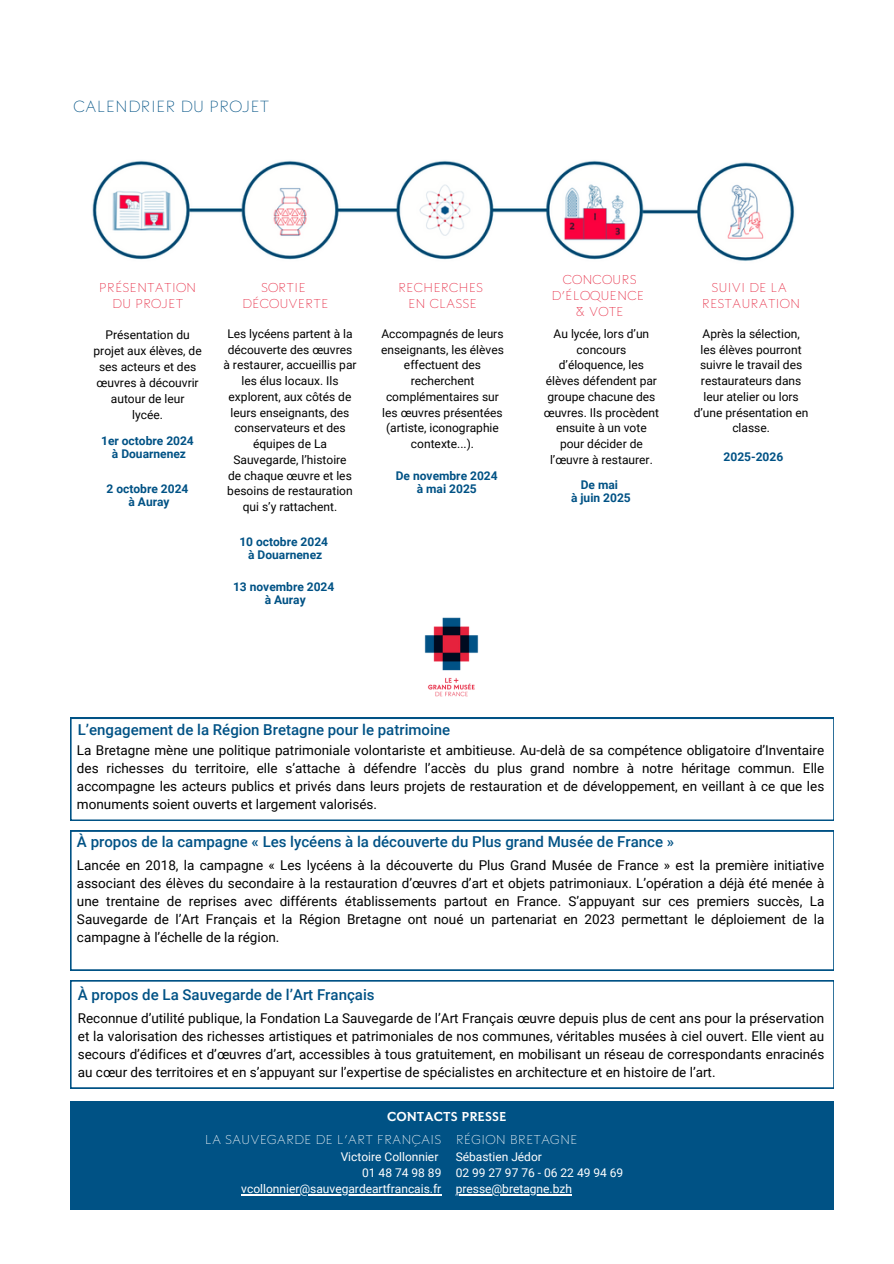
<style>
.page{position:relative;width:894px;height:1264px;background:#fff}
.page>*{position:absolute;margin:0;border:0;box-sizing:border-box;transform-origin:0 0}
.t1{font:500 15px "Roboto";color:#005285}
.t2{font:100 15px "Sauvegarde";color:#005285}
.t3{font:13.5px/18px "Roboto";color:#000;text-align:justify}
.t4{font:12px/15.8px "Roboto";color:#000;text-align:center}
.t5{font:700 12px/13px "Roboto";color:#005285;text-align:center}
.t6{font:12px "Roboto";color:#fff}
.t7{font:100 12px/16px "Sauvegarde";color:#e5223c;text-align:center}
.t8{font:100 12px "Sauvegarde";color:#fff}
.t9{font:900 12px "Sauvegarde";color:#fff}
</style>
<div class="page">
<svg style="left:70px;top:830px;width:763px;height:140px"></svg>
<svg style="left:70px;top:718px;width:763px;height:102px"></svg>
<svg style="left:70px;top:980px;width:763px;height:108px"></svg>
<img style="left:92px;top:160px;width:703px;height:101px">
<div style="left:70px;top:1101px;width:764px;height:109px;background:#005285"></div>
<img style="left:390px;top:617px;width:122px;height:101px">
<hr style="left:241px;top:1194px;width:200px;height:1px;background:#fff">
<hr style="left:455px;top:1194px;width:117px;height:1px;background:#fff">
<h4 class="t2" style="left:74px;top:98px;width:197px">CALENDRIER DU PROJET</h4>
<p class="t7" style="left:99px;top:280px;width:99px">PRÉSENTATION</p>
<p class="t7" style="left:112px;top:296px;width:73px">DU PROJET</p>
<p class="t4" style="left:105px;top:326px;width:86px">Présentation du</p>
<p class="t4" style="left:93px;top:342px;width:110px;text-align:left">projet aux élèves, de ses acteurs et des œuvres à découvrir</p>
<p class="t4" style="left:111px;top:390px;width:75px">autour de leur</p>
<p class="t4" style="left:132px;top:406px;width:32px">lycée.</p>
<h4 class="t5" style="left:101px;top:434px;width:94px">1er octobre 2024 à Douarnenez</h4>
<h4 class="t5" style="left:106px;top:482px;width:83px">2 octobre 2024 à Auray</h4>
<p class="t7" style="left:261px;top:280px;width:46px">SORTIE</p>
<p class="t7" style="left:242px;top:296px;width:88px">DÉCOUVERTE</p>
<p class="t4" style="left:227px;top:326px;width:127px">Les lycéens partent à la</p>
<h4 class="t4" style="left:228px;top:341px;width:126px">découverte des œuvres</h4>
<h4 class="t4" style="left:223px;top:357px;width:135px">à restaurer, accueillis par les élus locaux. Ils explorent, aux côtés de leurs enseignants, des conservateurs et des équipes de La<br>Sauvegarde, l’histoire</h4>
<p class="t4" style="left:228px;top:467px;width:125px">de chaque œuvre et les</p>
<p class="t4" style="left:227px;top:483px;width:127px">besoins de restauration qui s’y rattachent.</p>
<h4 class="t5" style="left:239px;top:535px;width:90px">10 octobre 2024 à Douarnenez</h4>
<h1 class="t5" style="left:233px;top:580px;width:103px">13 novembre 2024 à Auray</h1>
<p class="t7" style="left:398px;top:280px;width:87px">RECHERCHES</p>
<p class="t7" style="left:408px;top:296px;width:70px">EN CLASSE</p>
<p class="t7" style="left:551px;top:272px;width:94px">CONCOURS<br>D’ÉLOQUENCE</p>
<p class="t7" style="left:575px;top:304px;width:50px">&amp; VOTE</p>
<p class="t7" style="left:711px;top:280px;width:77px">SUIVI DE LA</p>
<p class="t7" style="left:701px;top:296px;width:100px">RESTAURATION</p>
<p class="t4" style="left:381px;top:326px;width:124px">Accompagnés de leurs enseignants, les élèves effectuent des recherchent complémentaires sur les œuvres présentées (artiste, iconographie contexte...).</p>
<p class="t4" style="left:543px;top:326px;width:117px">Au lycée, lors d’un concours d’éloquence, les élèves défendent par groupe chacune des œuvres. Ils procèdent ensuite à un vote pour décider de l’œuvre à restaurer.</p>
<p class="t4" style="left:693px;top:326px;width:116px">Après la sélection, les élèves pourront suivre le travail des restaurateurs dans leur atelier ou lors d’une présentation en classe.</p>
<h2 class="t5" style="left:723px;top:450px;width:61px">2025-2026</h2>
<p class="t5" style="left:396px;top:469px;width:103px">De novembre 2024 à mai 2025</p>
<h1 class="t5" style="left:571px;top:478px;width:61px">De mai<br>à juin 2025</h1>
<h4 class="t1" style="left:78px;top:721px;width:374px">L’engagement de la Région Bretagne pour le patrimoine</h4>
<h2 class="t3" style="left:77px;top:741px;width:748px">La Bretagne mène une politique patrimoniale volontariste et ambitieuse. Au-delà de sa compétence obligatoire d’Inventaire des richesses du territoire, elle s’attache à défendre l’accès du plus grand nombre à notre héritage commun. Elle accompagne les acteurs publics et privés dans leurs projets de restauration et de développement, en veillant à ce que les monuments soient ouverts et largement valorisés.</h2>
<p class="t1" style="left:77px;top:832px;width:598px">À propos de la campagne « Les lycéens à la découverte du Plus grand Musée de France »</p>
<h2 class="t3" style="left:77px;top:856px;width:748px">Lancée en 2018, la campagne « Les lycéens à la découverte du Plus Grand Musée de France » est la première initiative associant des élèves du secondaire à la restauration d’œuvres d’art et objets patrimoniaux. L’opération a déjà été menée à une trentaine de reprises avec différents établissements partout en France. S’appuyant sur ces premiers succès, La Sauvegarde de l’Art Français et la Région Bretagne ont noué un partenariat en 2023 permettant le déploiement de la campagne à l’échelle de la région.</h2>
<p class="t1" style="left:78px;top:986px;width:298px">À propos de La Sauvegarde de l’Art Français</p>
<h1 class="t3" style="left:78px;top:1009px;width:747px">Reconnue d’utilité publique, la Fondation La Sauvegarde de l’Art Français œuvre depuis plus de cent ans pour la préservation et la valorisation des richesses artistiques et patrimoniales de nos communes, véritables musées à ciel ouvert. Elle vient au secours d’édifices et d’œuvres d’art, accessibles à tous gratuitement, en mobilisant un réseau de correspondants enracinés au cœur des territoires et en s’appuyant sur l’expertise de spécialistes en architecture et en histoire de l’art.</h1>
<h3 class="t9" style="left:387px;top:1109px;width:121px">CONTACTS PRESSE</h3>
<p class="t8" style="left:205px;top:1132px;width:238px">LA SAUVEGARDE DE L’ART FRANÇAIS</p>
<p class="t6" style="left:340px;top:1150px;width:99px">Victoire Collonnier</p>
<p class="t6" style="left:362px;top:1166px;width:81px">01 48 74 98 89</p>
<p class="t6" style="left:241px;top:1182px;width:201px">vcollonnier@sauvegardeartfrancais.fr</p>
<p class="t8" style="left:455px;top:1132px;width:123px">RÉGION BRETAGNE</p>
<p class="t6" style="left:455px;top:1150px;width:88px">Sébastien Jédor</p>
<p class="t6" style="left:455px;top:1166px;width:169px">02 99 27 97 76 - 06 22 49 94 69</p>
<p class="t6" style="left:455px;top:1182px;width:118px">presse@bretagne.bzh</p>
</div>
